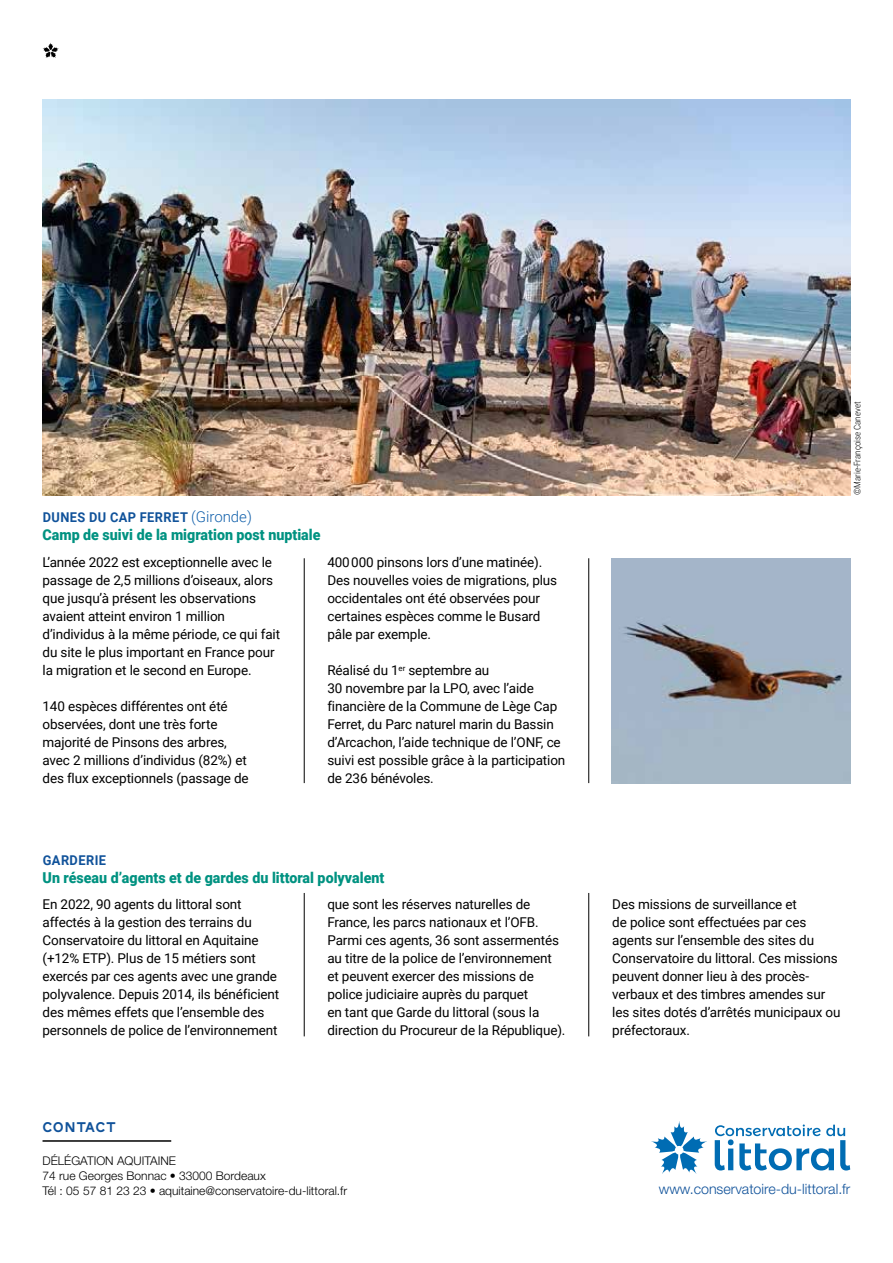
<style>
.page{position:relative;width:893px;height:1263px;background:#fff}
.page>*{position:absolute;margin:0;border:0;box-sizing:border-box;transform-origin:0 0}
.t1{font:900 15px "Roboto";color:#009281;scale:.95 1}
.t2{font:14.55px "AW Conqueror Carved One";letter-spacing:.04em;color:#10529a}
.t3{font:300 14.25px "Helvetica Neue LT Std";color:#10529a}
.t4{font:13.5px/18px "Roboto";letter-spacing:-.01em;color:#000}
.t5{font:700 13.5px "Roboto";letter-spacing:.035em;color:#10529a;scale:.95 1}
.t6{font:300 12px/15px "Helvetica Neue LT Std";color:#000}
.t7{font:300 9px "Roboto Condensed";color:#000}
.s1{font-weight:300;font-size:15px;color:#1160ab}
</style>
<div class="page">
<svg style="left:715px;top:1124px;width:135px;height:46px"></svg>
<svg style="left:651px;top:1121px;width:56px;height:53px"></svg>
<hr style="left:43px;top:1140px;width:128px;height:2px;background:#000">
<hr style="left:304px;top:558px;width:1px;height:225px;background:#000">
<hr style="left:304px;top:893px;width:1px;height:143px;background:#000">
<hr style="left:588px;top:558px;width:1px;height:225px;background:#000">
<hr style="left:588px;top:893px;width:1px;height:143px;background:#000">
<img style="left:43px;top:99px;width:807px;height:396px">
<img style="left:612px;top:558px;width:238px;height:225px">
<svg style="left:43px;top:43px;width:16px;height:15px"></svg>
<p class="t5" style="left:43px;top:508px;width:222px">DUNES DU CAP FERRET <span class="s1">(Gironde)</span></p>
<p class="t1" style="left:43px;top:524px;width:294px">Camp de suivi de la migration post nuptiale</p>
<p class="t4" style="left:43px;top:553px;width:239px">L’année 2022 est exceptionnelle avec le passage de 2,5 millions d’oiseaux, alors que jusqu’à présent les observations avaient atteint environ 1 million d’individus à la même période, ce qui fait du site le plus important en France pour la migration et le second en Europe.</p>
<p class="t4" style="left:43px;top:697px;width:208px">140 espèces différentes ont été observées, dont une très forte majorité de Pinsons des arbres, avec 2 millions d’individus (82%) et des flux exceptionnels (passage de</p>
<p class="t4" style="left:327px;top:553px;width:231px">400 000 pinsons lors d’une matinée).<br>Des nouvelles voies de migrations, plus occidentales ont été observées pour certaines espèces comme le Busard pâle par exemple.</p>
<p class="t4" style="left:327px;top:661px;width:239px">Réalisé du 1<sup>er</sup> septembre au<br>30 novembre par la LPO, avec l’aide financière de la Commune de Lège Cap Ferret, du Parc naturel marin du Bassin d’Arcachon, l’aide technique de l’ONF, ce suivi est possible grâce à la participation de 236 bénévoles.</p>
<p class="t7" style="left:851px;top:495px;width:95px;rotate:-90deg">©Marie-Françoise Canevet</p>
<p class="t5" style="left:43px;top:851px;width:68px">GARDERIE</p>
<p class="t1" style="left:43px;top:867px;width:361px">Un réseau d’agents et de gardes du littoral polyvalent</p>
<p class="t4" style="left:43px;top:895px;width:238px">En 2022, 90 agents du littoral sont affectés à la gestion des terrains du Conservatoire du littoral en Aquitaine (+12% ETP). Plus de 15 métiers sont exercés par ces agents avec une grande polyvalence. Depuis 2014, ils bénéficient des mêmes effets que l’ensemble des personnels de police de l’environnement</p>
<p class="t4" style="left:327px;top:895px;width:240px">que sont les réserves naturelles de France, les parcs nationaux et l’OFB.<br>Parmi ces agents, 36 sont assermentés au titre de la police de l’environnement et peuvent exercer des missions de police judiciaire auprès du parquet<br>en tant que Garde du littoral (sous la direction du Procureur de la République).</p>
<p class="t4" style="left:612px;top:895px;width:230px">Des missions de surveillance et<br>de police sont effectuées par ces agents sur l’ensemble des sites du<br>Conservatoire du littoral. Ces missions peuvent donner lieu à des procès&shy;verbaux et des timbres amendes sur les sites dotés d’arrêtés municipaux ou préfectoraux.</p>
<p class="t2" style="left:43px;top:1120px;width:75px">CONTACT</p>
<p class="t6" style="left:43px;top:1153px;width:306px">DÉLÉGATION AQUITAINE<br>74 rue Georges Bonnac • 33000 Bordeaux<br>Tél : 05 57 81 23 23 • aquitaine@conservatoire-du-littoral.fr</p>
<p class="t3" style="left:659px;top:1180px;width:193px">www.conservatoire-du-littoral.fr</p>
</div>
